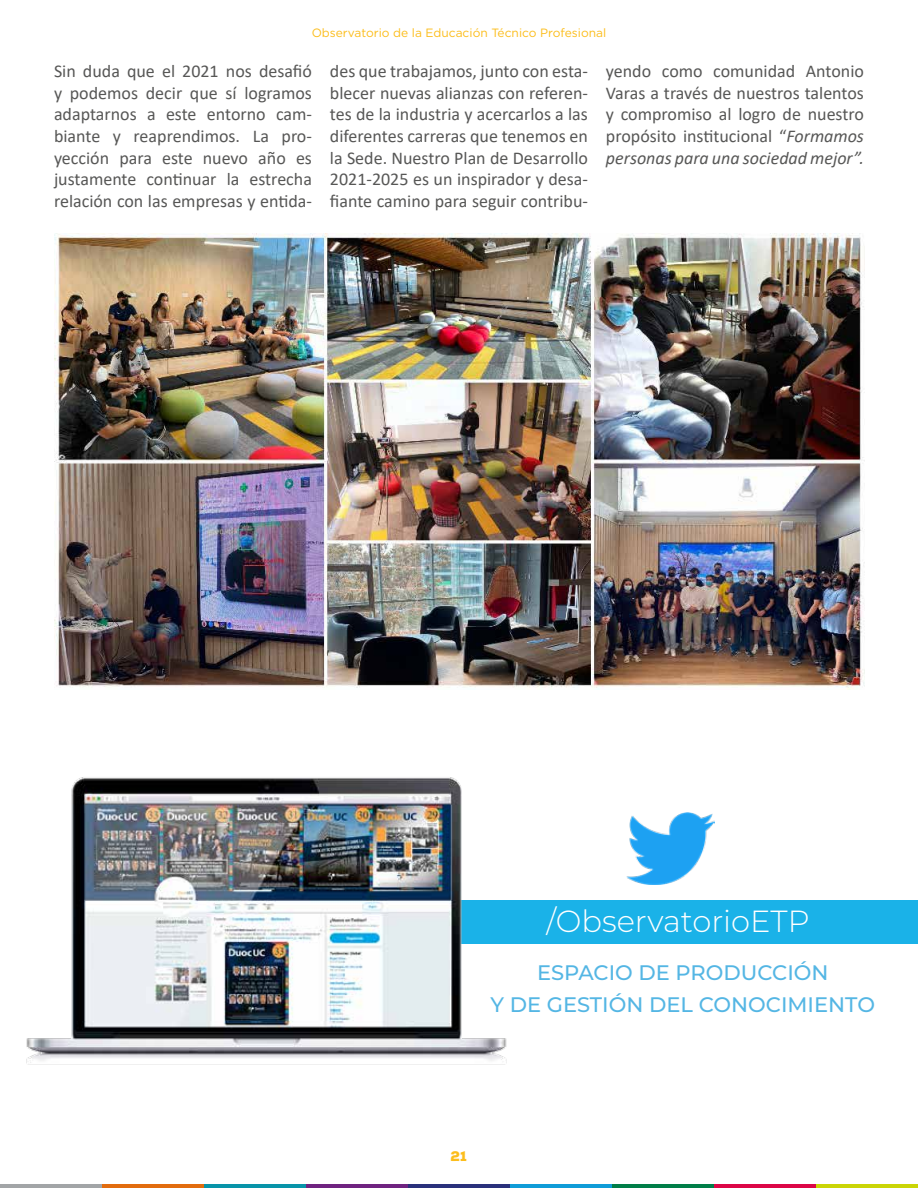
<style>
.page{position:relative;width:918px;height:1188px;background:#fff}
.page>*{position:absolute;margin:0;border:0;box-sizing:border-box;transform-origin:0 0}
.t1{font:100 30.6px "Montserrat";color:#fff}
.t2{font:100 21px/32px "Montserrat";color:#54b6e4;text-align:center}
.t3{font:18px/21.6px "Calibri";color:#575756;text-align:justify}
.t4{font:900 13.5px "Nexa Rust Sans";color:#fcbd1b}
.t5{font:12px "Gotham";color:#fcbd1b}
.s1{font-style:italic}
</style>
<div class="page">
<hr style="left:0;top:1185px;width:102px;height:3px;background:#a2a5a7">
<hr style="left:102px;top:1185px;width:102px;height:3px;background:#e26c0e">
<hr style="left:204px;top:1185px;width:102px;height:3px;background:#0894a9">
<hr style="left:306px;top:1185px;width:102px;height:3px;background:#6f2380">
<hr style="left:408px;top:1185px;width:102px;height:3px;background:#2a317b">
<hr style="left:510px;top:1185px;width:102px;height:3px;background:#0f9cd8">
<hr style="left:612px;top:1185px;width:102px;height:3px;background:#007e48">
<hr style="left:714px;top:1185px;width:102px;height:3px;background:#dc0647">
<hr style="left:816px;top:1185px;width:102px;height:3px;background:#cad506">
<img style="left:54px;top:234px;width:810px;height:456px">
<div style="left:391px;top:900px;width:527px;height:44px;background:#1ab2e8"></div>
<img style="left:626px;top:812px;width:89px;height:72px">
<img style="left:26px;top:777px;width:481px;height:288px">
<p class="t5" style="left:312px;top:25px;width:296px">Observatorio de la Educación Técnico Profesional</p>
<p class="t3" style="left:54px;top:60px;width:260px">Sin duda que el 2021 nos desafió y podemos decir que sí logramos adaptarnos a este entorno cam&shy;biante y reaprendimos. La pro&shy;yección para este nuevo año es justamente continuar la estrecha relación con las empresas y entida-</p>
<p class="t3" style="left:330px;top:60px;width:260px">des que trabajamos, junto con esta&shy;blecer nuevas alianzas con referen&shy;tes de la industria y acercarlos a las diferentes carreras que tenemos en la Sede. Nuestro Plan de Desarrollo 2021-2025 es un inspirador y desa&shy;fiante camino para seguir contribu-</p>
<p class="t3" style="left:606px;top:60px;width:259px">yendo como comunidad Antonio Varas a través de nuestros talentos y compromiso al logro de nuestro propósito institucional “<span class="s1">Formamos personas para una sociedad mejor”.</span></p>
<h1 class="t1" style="left:547px;top:901px;width:264px">/ObservatorioETP</h1>
<p class="t2" style="left:491px;top:956px;width:386px">ESPACIO DE PRODUCCIÓN<br>Y DE GESTIÓN DEL CONOCIMIENTO</p>
<p class="t4" style="left:451px;top:1147px;width:18px">21</p>
</div>
